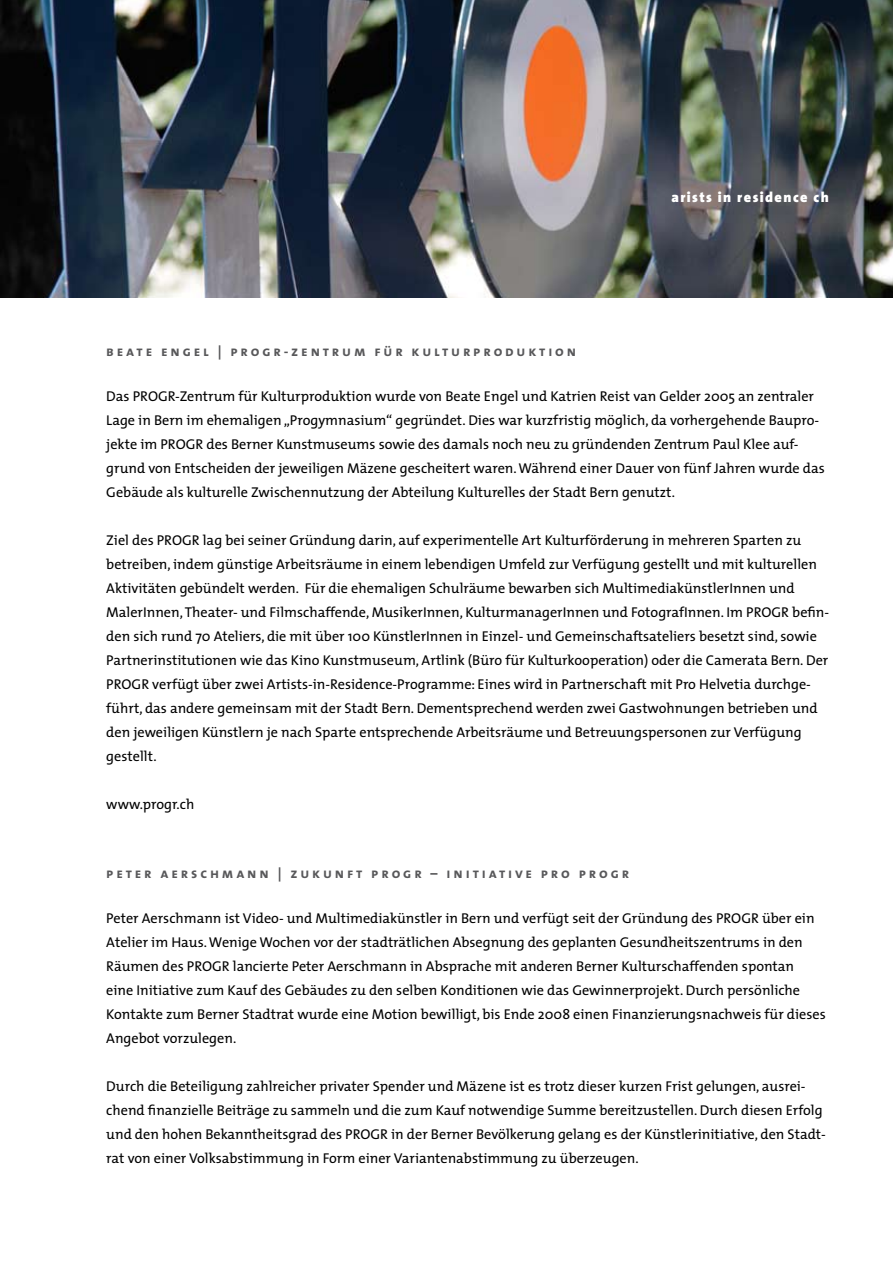
<style>
.page{position:relative;width:893px;height:1263px;background:#fff}
.page>*{position:absolute;margin:0;border:0;box-sizing:border-box;transform-origin:0 0}
.t1{font:14.25px/24px "The Mix";color:#000}
.t2{font:14.25px "The Mix Bold Caps";letter-spacing:.2em;color:#58585a}
.t3{font:900 14.25px "The Sans";letter-spacing:.1em;color:#fff}
</style>
<div class="page">
<img style="left:0;top:0;width:893px;height:298px">
<p class="t3" style="left:671px;top:185px;width:159px">arists in residence ch</p>
<p class="t2" style="left:106px;top:339px;width:471px">beate engel | progr-zentrum für kulturproduktion</p>
<p class="t1" style="left:106px;top:384px;width:720px">Das PROGR-Zentrum für Kulturproduktion wurde von Beate Engel und Katrien Reist van Gelder 2005 an zentraler Lage in Bern im ehemaligen „Progymnasium“ gegründet. Dies war kurzfristig möglich, da vorhergehende Baupro&shy;jekte im PROGR des Berner Kunstmuseums sowie des damals noch neu zu gründenden Zentrum Paul Klee auf&shy;grund von Entscheiden der jeweiligen Mäzene gescheitert waren. Während einer Dauer von fünf Jahren wurde das Gebäude als kulturelle Zwischennutzung der Abteilung Kulturelles der Stadt Bern genutzt.</p>
<p class="t1" style="left:106px;top:528px;width:724px">Ziel des PROGR lag bei seiner Gründung darin, auf experimentelle Art Kulturförderung in mehreren Sparten zu betreiben, indem günstige Arbeitsräume in einem lebendigen Umfeld zur Verfügung gestellt und mit kulturellen Aktivitäten gebündelt werden. Für die ehemaligen Schulräume bewarben sich MultimediakünstlerInnen und MalerInnen, Theater- und Filmschaffende, MusikerInnen, KulturmanagerInnen und FotografInnen. Im PROGR befin&shy;den sich rund 70 Ateliers, die mit über 100 KünstlerInnen in Einzel- und Gemeinschaftsateliers besetzt sind, sowie Partnerinstitutionen wie das Kino Kunstmuseum, Artlink (Büro für Kulturkooperation) oder die Camerata Bern. Der PROGR verfügt über zwei Artists-in-Residence-Programme: Eines wird in Partnerschaft mit Pro Helvetia durchge&shy;führt, das andere gemeinsam mit der Stadt Bern. Dementsprechend werden zwei Gastwohnungen betrieben und den jeweiligen Künstlern je nach Sparte entsprechende Arbeitsräume und Betreuungspersonen zur Verfügung gestellt.</p>
<p class="t1" style="left:106px;top:792px;width:90px">www.progr.ch</p>
<p class="t2" style="left:106px;top:861px;width:524px">peter aerschmann | zukunft progr – initiative pro progr</p>
<p class="t1" style="left:106px;top:906px;width:721px">Peter Aerschmann ist Video- und Multimediakünstler in Bern und verfügt seit der Gründung des PROGR über ein Atelier im Haus. Wenige Wochen vor der stadträtlichen Absegnung des geplanten Gesundheitszentrums in den Räumen des PROGR lancierte Peter Aerschmann in Absprache mit anderen Berner Kulturschaffenden spontan<br>eine Initiative zum Kauf des Gebäudes zu den selben Konditionen wie das Gewinnerprojekt. Durch persönliche Kontakte zum Berner Stadtrat wurde eine Motion bewilligt, bis Ende 2008 einen Finanzierungsnachweis für dieses Angebot vorzulegen.</p>
<p class="t1" style="left:106px;top:1074px;width:721px">Durch die Beteiligung zahlreicher privater Spender und Mäzene ist es trotz dieser kurzen Frist gelungen, ausrei&shy;chend finanzielle Beiträge zu sammeln und die zum Kauf notwendige Summe bereitzustellen. Durch diesen Erfolg und den hohen Bekanntheitsgrad des PROGR in der Berner Bevölkerung gelang es der Künstlerinitiative, den Stadt&shy;rat von einer Volksabstimmung in Form einer Variantenabstimmung zu überzeugen.</p>
</div>
